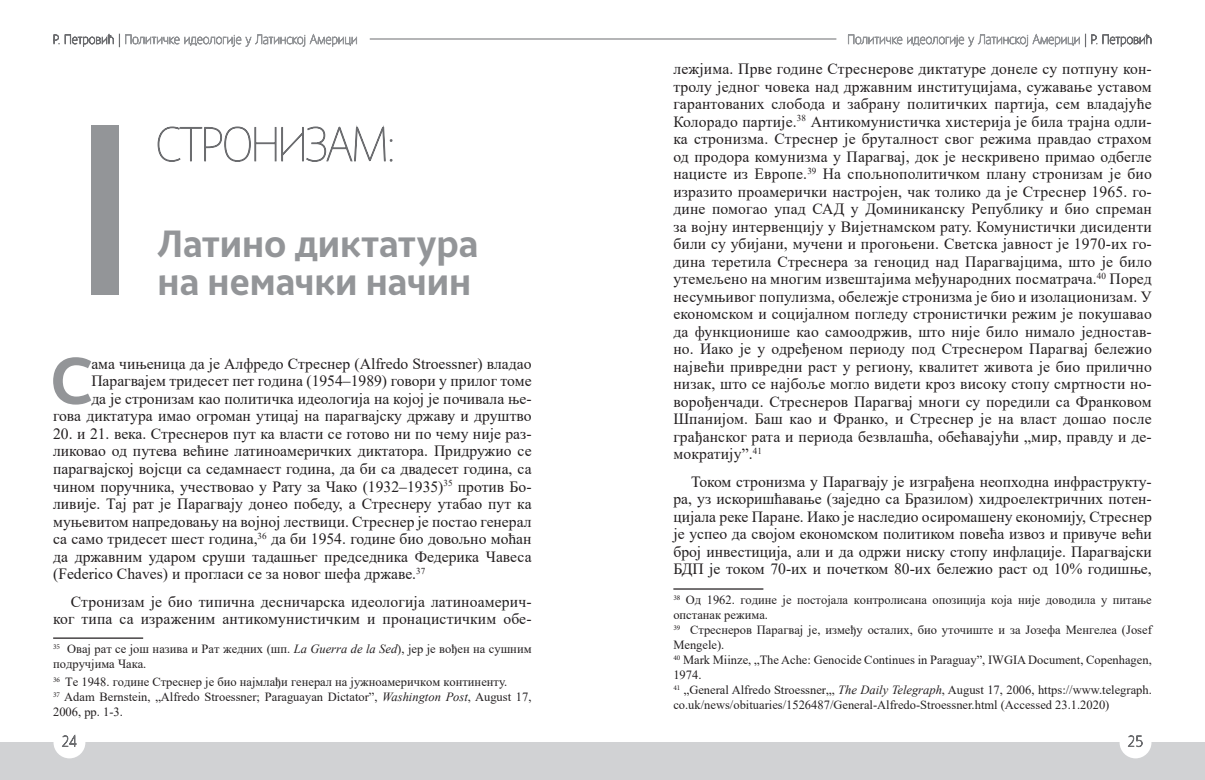
<style>
.page{position:relative;width:1205px;height:780px;background:#fff}
.page>*{position:absolute;margin:0;border:0;box-sizing:border-box;transform-origin:0 0}
.t1{font:700 65.12px "Breeze Sans";color:#939598}
.t2{font:700 37.38px/37.4px "Breeze Sans";color:#939598}
.t3{font:15.62px/17.5px "Times New Roman";color:#231f20;text-align:justify}
.t4{font:12.5px/15px "Times New Roman";color:#231f20}
.s1{font-style:italic}
</style>
<div class="page">
<div style="left:0;top:742px;width:1205px;height:38px;background:#d1d2d4"></div>
<div style="left:54px;top:726px;width:31px;height:32px;background:#fff;border-radius:50%"></div>
<div style="left:1119px;top:726px;width:32px;height:32px;background:#fff;border-radius:50%"></div>
<svg style="left:62px;top:734px;width:15px;height:13px"></svg>
<svg style="left:53px;top:33px;width:304px;height:14px"></svg>
<svg style="left:848px;top:33px;width:303px;height:14px"></svg>
<svg style="left:1127px;top:735px;width:15px;height:12px"></svg>
<hr style="left:370px;top:39px;width:466px;height:1px;background:#6c6d70">
<hr style="left:53px;top:637px;width:90px;height:1px;background:#231f20">
<hr style="left:673px;top:588px;width:90px;height:1px;background:#231f20">
<svg style="left:157px;top:125px;width:235px;height:37px"></svg>
<div style="left:91px;top:125px;width:28px;height:170px;background:#939598"></div>
<h2 class="t2" style="left:158px;top:225px;width:322px">Латино диктатура на немачки начин</h2>
<h1 class="t1" style="left:50px;top:337px;width:44px">С</h1>
<p class="t3" style="left:53px;top:354px;width:480px;text-align:right">ама чињеница да је Алфредо Стреснер (Alfredo Stroessner) владао Парагвајем тридесет пет година (1954‒1989) говори у прилог томе<br>да је стронизам као политичка идеологија на којој је почивала ње-<br>гова диктатура имао огроман утицај на парагвајску државу и друштво</p>
<p class="t3" style="left:53px;top:424px;width:480px">20. и 21. века. Стреснеров пут ка власти се готово ни по чему није раз&shy;ликовао од путева већине латиноамеричких диктатора. Придружио се парагвајској војсци са седамнаест година, да би са двадесет година, са чином поручника, учествовао у Рату за Чако (1932‒1935)<sup>35</sup> против Бо&shy;ливије. Тај рат је Парагвају донео победу, а Стреснеру утабао пут ка муњевитом напредовању на војној лествици. Стреснер је постао генерал са само тридесет шест година,<sup>36</sup> да би 1954. године био довољно моћан да државним ударом сруши тадашњег председника Федерика Чавеса (Federico Chaves) и прогласи се за новог шефа државе.<sup>37</sup></p>
<p class="t3" style="left:53px;top:592px;width:480px;text-align:right">Стронизам је био типична десничарска идеологија латиноамерич&shy;ког типа са израженим антикомунистичким и пронацистичким обе-</p>
<p class="t4" style="left:53px;top:641px;width:480px"><sup>35</sup> Овај рат се још назива и Рат жедних (шп. <span class="s1">La Guerra de la Sed</span>), јер је вођен на сушним подручјима Чака.</p>
<p class="t4" style="left:53px;top:674px;width:480px"><sup>36</sup> Те 1948. године Стреснер је био најмлађи генерал на јужноамеричком континенту.<br><sup>37</sup> Adam Bernstein, „Alfredo Stroessner; Paraguayan Dictator”, <span class="s1">Washington Post</span>, August 17,<br>2006, pp. 1-3.</p>
<p class="t3" style="left:673px;top:60px;width:480px">лежјима. Прве године Стреснерове диктатуре донеле су потпуну кон&shy;тролу једног човека над државним институцијама, сужавање уставом гарантованих слобода и забрану политичких партија, сем владајуће Колорадо партије.<sup>38</sup> Антикомунистичка хистерија је била трајна одли&shy;ка стронизма. Стреснер је бруталност свог режима правдао страхом од продора комунизма у Парагвај, док је нескривено примао одбегле нацисте из Европе.<sup>39</sup> На спољнополитичком плану стронизам је био изразито проамерички настројен, чак толико да је Стреснер 1965. го&shy;дине помогао упад САД у Доминиканску Републику и био спреман за војну интервенцију у Вијетнамском рату. Комунистички дисиденти били су убијани, мучени и прогоњени. Светска јавност је 1970-их го&shy;дина теретила Стреснера за геноцид над Парагвајцима, што је било утемељено на многим извештајима међународних посматрача.<sup>40</sup> Поред несумњивог популизма, обележје стронизма је био и изолационизам. У економском и социјалном погледу стронистички режим је покушавао да функционише као самоодржив, што није било нимало једностав&shy;но. Иако је у одређеном периоду под Стреснером Парагвај бележио највећи привредни раст у региону, квалитет живота је био прилично низак, што се најбоље могло видети кроз високу стопу смртности но&shy;ворођенчади. Стреснеров Парагвај многи су поредили са Франковом Шпанијом. Баш као и Франко, и Стреснер је на власт дошао после грађанског рата и периода безвлашћа, обећавајући „мир, правду и де&shy;мократију”.<sup>41</sup></p>
<p class="t3" style="left:673px;top:472px;width:480px;text-indent:18px">Током стронизма у Парагвају је изграђена неопходна инфраструкту&shy;ра, уз искоришћавање (заједно са Бразилом) хидроелектричних потен&shy;цијала реке Паране. Иако је наследио осиромашену економију, Стреснер је успео да својом економском политиком повећа извоз и привуче већи број инвестиција, али и да одржи ниску стопу инфлације. Парагвајски БДП је током 70-их и почетком 80-их бележио раст од 10% годишње,</p>
<p class="t4" style="left:673px;top:592px;width:480px"><sup>38</sup> Од 1962. године је постојала контролисана опозиција која није доводила у питање опстанак режима.<br><sup>39</sup> Стреснеров Парагвај је, између осталих, био уточиште и за Јозефа Менгелеа (Josef Mengele).<br><sup>40</sup> Mark Miinze, „The Ache: Genocide Continues in Paraguay”, IWGIA Document, Copenhagen, 1974.<br><sup>41</sup> „General Alfredo Stroessner„, <span class="s1">The Daily Telegraph</span>, August 17, 2006, https://www.telegraph. co.uk/news/obituaries/1526487/General-Alfredo-Stroessner.html (Accessed 23.1.2020)</p>
</div>
